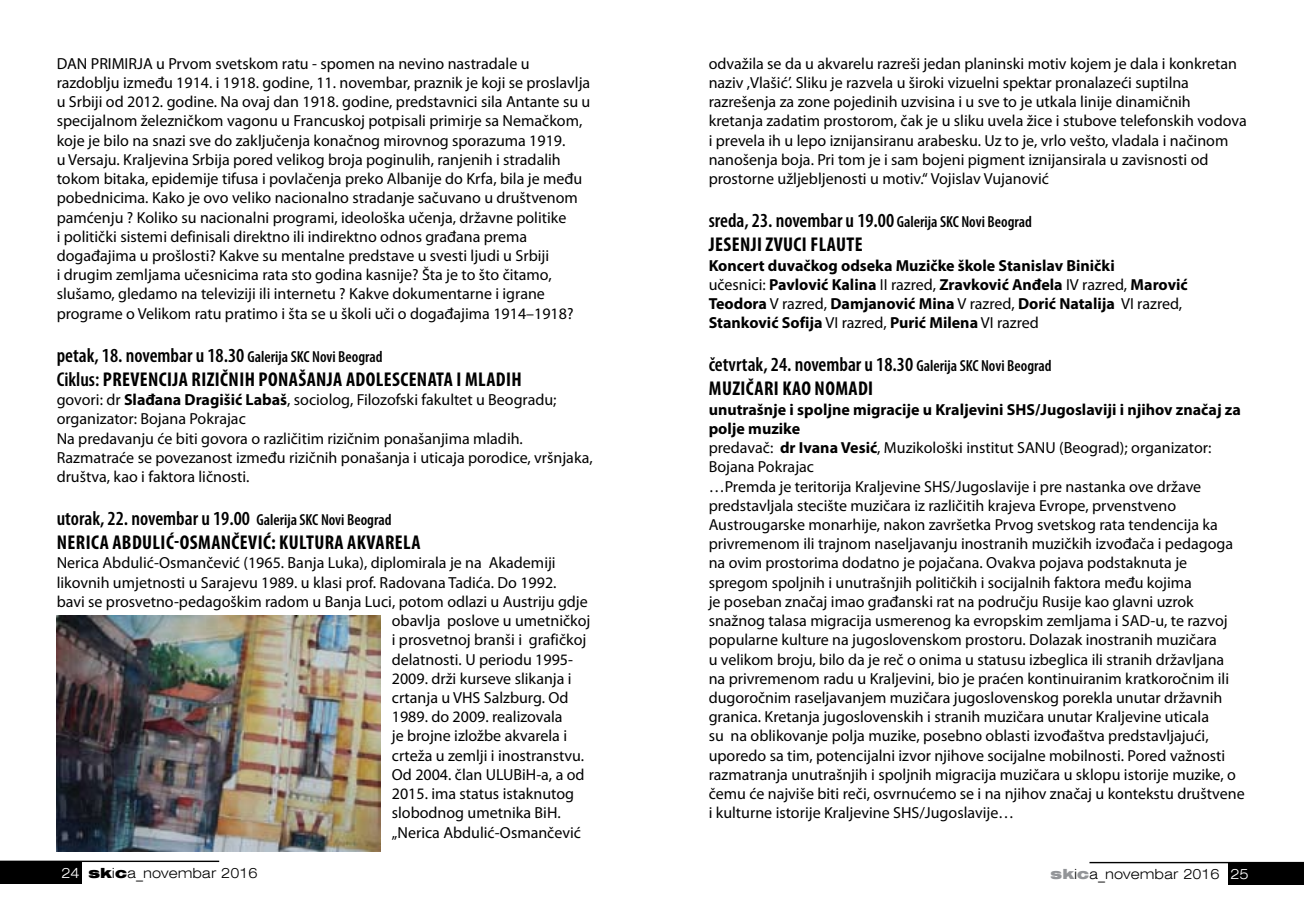
<style>
.page{position:relative;width:1304px;height:908px;background:#fff}
.page>*{position:absolute;margin:0;border:0;box-sizing:border-box;transform-origin:0 0}
.t1{font:600 condensed 20px/24px "Myriad Pro";color:#000}
.t2{font:700 condensed 20px/24px "Myriad Pro";letter-spacing:.02em;color:#000}
.t3{font:16px/19.2px "Myriad Pro";color:#000}
.t4{font:700 16px/19.2px "Myriad Pro";color:#000}
.t5{font:300 expanded 14px "Swiss 721 BT";color:#000}
.s1{font-weight:600}
.s2{font-weight:600;font-size:16px}
.s3{font-weight:700}
.s4{font-size:16px}
.s5{font-weight:400}
.s6{color:#fff}
.s7{font-weight:900}
.s8{font-weight:900;color:#939598}
</style>
<div class="page">
<div style="left:0;top:860px;width:82px;height:23px;background:#000"></div>
<hr style="left:0;top:860px;width:219px;height:1px;background:#000">
<div style="left:1228px;top:862px;width:76px;height:22px;background:#000"></div>
<hr style="left:1089px;top:861px;width:215px;height:1px;background:#000">
<img style="left:57px;top:615px;width:323px;height:235px">
<p class="t3" style="left:57px;top:53px;width:535px">DAN PRIMIRJA u Prvom svetskom ratu - spomen na nevino nastradale u razdoblju između 1914. i 1918. godine, 11. novembar, praznik je koji se proslavlja u Srbiji od 2012. godine. Na ovaj dan 1918. godine, predstavnici sila Antante su u specijalnom železničkom vagonu u Francuskoj potpisali primirje sa Nemačkom, koje je bilo na snazi sve do zaključenja konačnog mirovnog sporazuma 1919.<br>u Versaju. Kraljevina Srbija pored velikog broja poginulih, ranjenih i stradalih tokom bitaka, epidemije tifusa i povlačenja preko Albanije do Krfa, bila je među pobednicima. Kako je ovo veliko nacionalno stradanje sačuvano u društvenom pamćenju ? Koliko su nacionalni programi, ideološka učenja, državne politike<br>i politički sistemi definisali direktno ili indirektno odnos građana prema događajima u prošlosti? Kakve su mentalne predstave u svesti ljudi u Srbiji<br>i drugim zemljama učesnicima rata sto godina kasnije? Šta je to što čitamo, slušamo, gledamo na televiziji ili internetu ? Kakve dokumentarne i igrane programe o Velikom ratu pratimo i šta se u školi uči o događajima 1914–1918?</p>
<p class="t2" style="left:57px;top:342px;width:458px"><span class="s1">petak, 18. novembar u 18.30</span> <span class="s2">Galerija SKC Novi Beograd<br></span><span class="s1">Ciklus:</span> PREVENCIJA RIZIČNIH PONAŠANJA ADOLESCENATA I MLADIH</p>
<p class="t3" style="left:57px;top:389px;width:538px">govori: dr <span class="s3">Slađana Dragišić Labaš</span>, sociolog, Filozofski fakultet u Beogradu; organizator: Bojana Pokrajac<br>Na predavanju će biti govora o različitim rizičnim ponašanjima mladih.<br>Razmatraće se povezanost između rizičnih ponašanja i uticaja porodice, vršnjaka, društva, kao i faktora ličnosti.</p>
<p class="t1" style="left:57px;top:506px;width:336px">utorak, 22. novembar u 19.00 <span class="s4">Galerija SKC Novi Beograd<br></span><span class="s3">NERICAABDUL</span></p>
<p class="t2" style="left:161px;top:530px;width:30px">IĆ-OSMANČEV</p>
<p class="t2" style="left:258px;top:530px;width:164px">IĆ: KULTURA AKVARELA</p>
<p class="t3" style="left:57px;top:553px;width:500px">Nerica Abdulić-Osmančević (1965. Banja Luka), diplomirala je na Akademiji</p>
<p class="t3" style="left:57px;top:572px;width:501px">likovnih umjetnosti u Sarajevu 1989. u klasi prof. Radovana Tadića. Do 1992.</p>
<p class="t3" style="left:57px;top:591px;width:533px">bavi se prosvetno-pedagoškim radom u Banja Luci, potom odlazi u Austriju gdje</p>
<p class="t3" style="left:392px;top:610px;width:200px">obavlja poslove u umetničkoj</p>
<p class="t3" style="left:392px;top:629px;width:196px">i prosvetnoj branši i grafičkoj</p>
<p class="t3" style="left:392px;top:649px;width:183px">delatnosti. U periodu 1995-</p>
<p class="t3" style="left:392px;top:668px;width:181px">2009. drži kurseve slikanja i</p>
<p class="t3" style="left:392px;top:687px;width:178px">crtanja u VHS Salzburg. Od</p>
<p class="t3" style="left:392px;top:706px;width:172px">1989. do 2009. realizovala</p>
<p class="t3" style="left:392px;top:725px;width:177px">je brojne izložbe akvarela i</p>
<p class="t3" style="left:392px;top:745px;width:194px">crteža u zemlji i inostranstvu.</p>
<p class="t3" style="left:392px;top:764px;width:194px">Od 2004. član ULUBiH-a, a od</p>
<p class="t3" style="left:392px;top:783px;width:184px">2015. ima status istaknutog</p>
<p class="t3" style="left:392px;top:802px;width:170px">slobodnog umetnika BiH.</p>
<p class="t3" style="left:392px;top:821px;width:191px">„Nerica Abdulić-Osmančević</p>
<p class="t3" style="left:709px;top:53px;width:540px">odvažila se da u akvarelu razreši jedan planinski motiv kojem je dala i konkretan naziv ,Vlašić’. Sliku je razvela u široki vizuelni spektar pronalazeći suptilna razrešenja za zone pojedinih uzvisina i u sve to je utkala linije dinamičnih kretanja zadatim prostorom, čak je u sliku uvela žice i stubove telefonskih vodova i prevela ih u lepo iznijansiranu arabesku. Uz to je, vrlo vešto, vladala i načinom nanošenja boja. Pri tom je i sam bojeni pigment iznijansirala u zavisnosti od prostorne užljebljenosti u motiv.“ Vojislav Vujanović</p>
<p class="t1" style="left:709px;top:208px;width:325px">sreda, 23. novembar u 19.00 <span class="s4">Galerija SKC Novi Beograd<br></span><span class="s3">JESENJI ZVUCI FLAUTE</span></p>
<p class="t4" style="left:709px;top:255px;width:481px">Koncert duvačkog odseka Muzičke škole Stanislav Binički<br><span class="s5">učesnici:</span> Pavlović Kalina <span class="s5">II razred,</span> Zravković Anđela <span class="s5">IV razred,</span> Marović Teodora <span class="s5">V razred,</span> Damjanović Mina <span class="s5">V razred,</span> Dorić Natalija <span class="s5">VI razred, </span>Stanković Sofija <span class="s5">VI razred,</span> Purić Milena <span class="s5">VI razred</span></p>
<p class="t1" style="left:709px;top:352px;width:344px">četvrtak, 24. novembar u 18.30 <span class="s4">Galerija SKC Novi Beograd<br></span><span class="s3">MUZIČARI KAO NOMADI</span></p>
<p class="t3" style="left:709px;top:399px;width:537px"><span class="s3">unutrašnje i spoljne migracije u Kraljevini SHS/Jugoslaviji i njihov značaj za polje muzike<br></span>predavač: <span class="s3">dr Ivana Vesić</span>, Muzikološki institut SANU (Beograd); organizator:<br>Bojana Pokrajac<br>…Premda je teritorija Kraljevine SHS/Jugoslavije i pre nastanka ove države predstavljala stecište muzičara iz različitih krajeva Evrope, prvenstveno Austrougarske monarhije, nakon završetka Prvog svetskog rata tendencija ka privremenom ili trajnom naseljavanju inostranih muzičkih izvođača i pedagoga na ovim prostorima dodatno je pojačana. Ovakva pojava podstaknuta je spregom spoljnih i unutrašnjih političkih i socijalnih faktora među kojima<br>je poseban značaj imao građanski rat na području Rusije kao glavni uzrok snažnog talasa migracija usmerenog ka evropskim zemljama i SAD-u, te razvoj popularne kulture na jugoslovenskom prostoru. Dolazak inostranih muzičara<br>u velikom broju, bilo da je reč o onima u statusu izbeglica ili stranih državljana na privremenom radu u Kraljevini, bio je praćen kontinuiranim kratkoročnim ili dugoročnim raseljavanjem muzičara jugoslovenskog porekla unutar državnih granica. Kretanja jugoslovenskih i stranih muzičara unutar Kraljevine uticala<br>su na oblikovanje polja muzike, posebno oblasti izvođaštva predstavljajući, uporedo sa tim, potencijalni izvor njihove socijalne mobilnosti. Pored važnosti razmatranja unutrašnjih i spoljnih migracija muzičara u sklopu istorije muzike, o čemu će najviše biti reči, osvrnućemo se i na njihov značaj u kontekstu društvene i kulturne istorije Kraljevine SHS/Jugoslavije…</p>
<p class="t5" style="left:61px;top:864px;width:198px"><span class="s6">24</span> <span class="s7">sk</span>i<span class="s7">c</span>a_novembar 2016</p>
<p class="t5" style="left:1051px;top:865px;width:199px"><span class="s8">sk</span>i<span class="s8">c</span>a_novembar 2016 <span class="s6">25</span></p>
</div>
